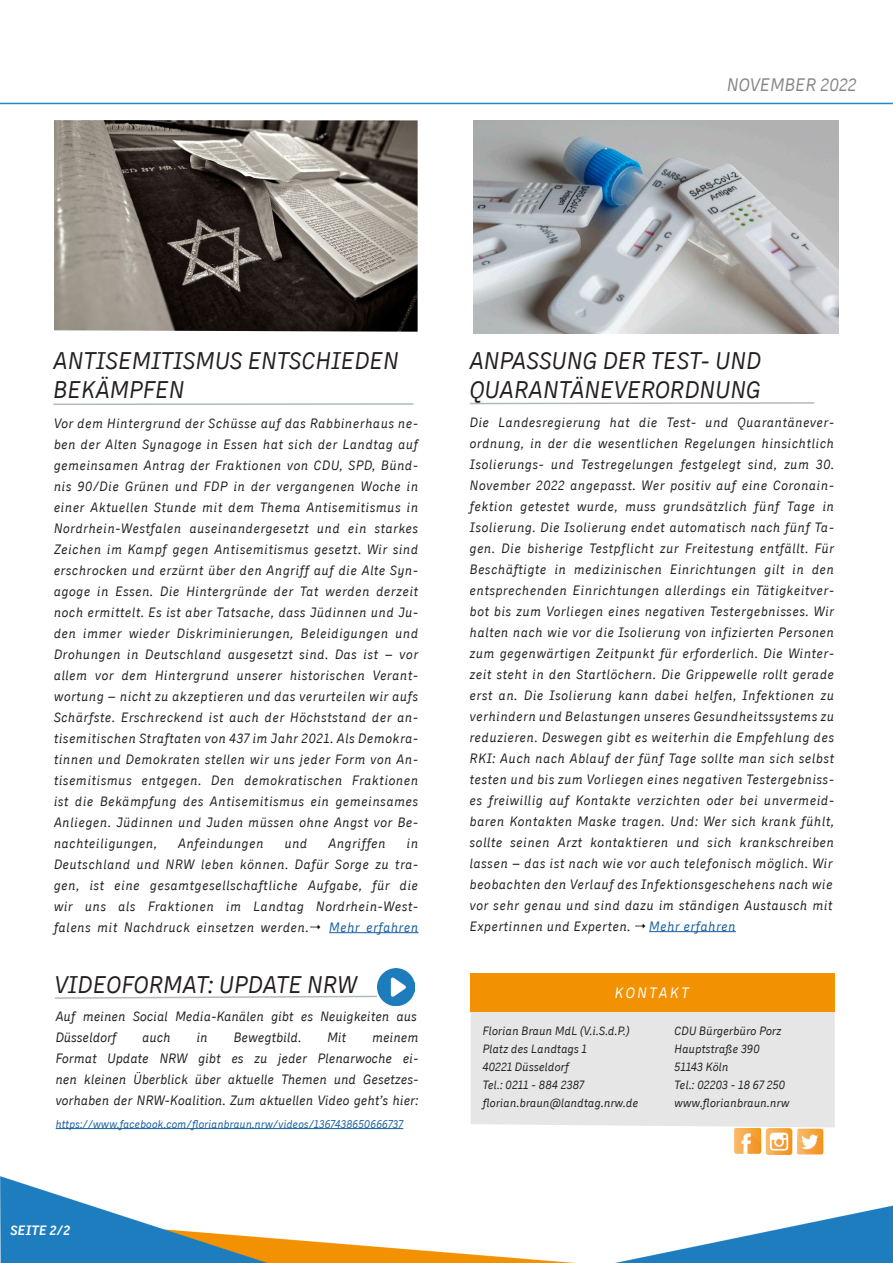
<style>
.page{position:relative;width:893px;height:1263px;background:#fff}
.page>*{position:absolute;margin:0;border:0;box-sizing:border-box;transform-origin:0 0}
.t1{font:italic 24px/28.8px "CDU Skopex";color:#231f20}
.t2{font:italic 18px "CDU Skopex";color:#868687}
.Kopfzeile_rechte_Sei{font:italic 15px "CDU Skopex";letter-spacing:.15em;color:#fff}
.Textkörper{font:italic 13.5px/21px "CDU Skopex";color:#231f20;text-align:justify}
.Textkörper-2{font:italic 13.5px "CDU Skopex";letter-spacing:.03em;color:#231f20}
.t3{font:italic 700 13.5px "CDU Skopex";color:#fff}
.Textkörper_rechte_Se{font:italic 12px "CDU Skopex";color:#231f20}
.Textkörper-3{font:italic 11.25px "CDU Skopex";color:#175d9e}
.s1{color:#000}
.s2{color:#175d9e}
</style>
<div class="page">
<div style="left:471px;top:1012px;width:364px;height:115px;background:#e6e6e6"></div>
<div style="left:471px;top:973px;width:364px;height:39px;background:#f29101"></div>
<hr style="left:329px;top:932px;width:89px;height:1px;background:#175d9e">
<hr style="left:56px;top:1128px;width:347px;height:1px;background:#175d9e">
<svg style="left:54px;top:995px;width:323px;height:4px"></svg>
<img style="left:0;top:1154px;width:893px;height:109px">
<img style="left:54px;top:120px;width:364px;height:212px">
<hr style="left:0;top:103px;width:893px;height:1px;background:#1d89c3">
<img style="left:474px;top:120px;width:365px;height:213px">
<hr style="left:649px;top:931px;width:87px;height:1px;background:#175d9e">
<hr style="left:54px;top:403px;width:360px;height:2px;background:#b3b9bb">
<svg style="left:469px;top:402px;width:346px;height:3px"></svg>
<img style="left:797px;top:1128px;width:27px;height:26px">
<img style="left:765px;top:1128px;width:28px;height:26px">
<img style="left:378px;top:968px;width:37px;height:37px">
<img style="left:734px;top:1128px;width:28px;height:26px">
<p class="t2" style="left:727px;top:75px;width:131px">NOVEMBER 2022</p>
<p class="t1" style="left:54px;top:346px;width:347px">ANTISEMITISMUS ENTSCHIEDEN<br>BEKÄMPFEN</p>
<p class="Textkörper" style="left:54px;top:412px;width:366px">Vor dem Hintergrund der Schüsse auf das Rabbinerhaus ne&shy;ben der Alten Synagoge in Essen hat sich der Landtag auf gemeinsamen Antrag der Fraktionen von CDU, SPD, Bünd&shy;nis 90/Die Grünen und FDP in der vergangenen Woche in einer Aktuellen Stunde mit dem Thema Antisemitismus in Nordrhein-Westfalen auseinandergesetzt und ein starkes Zeichen im Kampf gegen Antisemitismus gesetzt. Wir sind erschrocken und erzürnt über den Angriff auf die Alte Syn&shy;agoge in Essen. Die Hintergründe der Tat werden derzeit noch ermittelt. Es ist aber Tatsache, dass Jüdinnen und Ju&shy;den immer wieder Diskriminierungen, Beleidigungen und Drohungen in Deutschland ausgesetzt sind. Das ist – vor allem vor dem Hintergrund unserer historischen Verant&shy;wortung – nicht zu akzeptieren und das verurteilen wir aufs Schärfste. Erschreckend ist auch der Höchststand der an&shy;tisemitischen Straftaten von 437 im Jahr 2021. Als Demokra&shy;tinnen und Demokraten stellen wir uns jeder Form von An&shy;tisemitismus entgegen. Den demokratischen Fraktionen ist die Bekämpfung des Antisemitismus ein gemeinsames Anliegen. Jüdinnen und Juden müssen ohne Angst vor Be-</p>
<p class="Textkörper-2" style="left:54px;top:835px;width:105px">nachteiligungen,</p>
<p class="Textkörper-2" style="left:178px;top:835px;width:87px">Anfeindungen</p>
<p class="Textkörper" style="left:285px;top:832px;width:25px">und</p>
<p class="Textkörper-2" style="left:328px;top:835px;width:59px">Angriffen</p>
<p class="Textkörper" style="left:54px;top:832px;width:366px;text-indent:353px">in Deutschland und NRW leben können. Dafür Sorge zu tra&shy;gen, ist eine gesamtgesellschaftliche Aufgabe, für die wir uns als Fraktionen im Landtag Nordrhein-West&shy;falens mit Nachdruck einsetzen werden.<span class="s1">✔</span> <span class="s2">Mehr erfahren</span></p>
<p class="t1" style="left:55px;top:970px;width:304px">VIDEOFORMAT: UPDATE NRW</p>
<p class="Textkörper" style="left:56px;top:1006px;width:363px">Auf meinen Social Media-Kanälen gibt es Neuigkeiten aus</p>
<p class="Textkörper" style="left:56px;top:1027px;width:63px">Düsseldorf</p>
<p class="Textkörper" style="left:143px;top:1027px;width:30px">auch</p>
<p class="Textkörper" style="left:197px;top:1027px;width:13px">in</p>
<p class="Textkörper" style="left:234px;top:1027px;width:69px">Bewegtbild.</p>
<p class="Textkörper" style="left:327px;top:1027px;width:21px">Mit</p>
<p class="Textkörper" style="left:372px;top:1027px;width:48px">meinem</p>
<p class="Textkörper" style="left:56px;top:1048px;width:364px">Format Update NRW gibt es zu jeder Plenarwoche ei-</p>
<p class="Textkörper" style="left:56px;top:1069px;width:365px">nen kleinen Überblick über aktuelle Themen und Gesetzes-</p>
<p class="Textkörper" style="left:56px;top:1090px;width:365px">vorhaben der NRW-Koalition. Zum aktuellen Video geht’s hier:</p>
<p class="Textkörper-3" style="left:56px;top:1117px;width:349px">https://www.facebook.com/florianbraun.nrw/videos/1367438650666737</p>
<p class="t3" style="left:10px;top:1222px;width:61px">SEITE 2/2</p>
<p class="t1" style="left:470px;top:346px;width:293px">ANPASSUNG DER TEST- UND<br>QUARANTÄNEVERORDNUNG</p>
<p class="Textkörper" style="left:470px;top:411px;width:366px">Die Landesregierung hat die Test- und Quarantänever&shy;ordnung, in der die wesentlichen Regelungen hinsichtlich Isolierungs- und Testregelungen festgelegt sind, zum 30.<br>November 2022 angepasst. Wer positiv auf eine Coronain&shy;fektion getestet wurde, muss grundsätzlich fünf Tage in Isolierung. Die Isolierung endet automatisch nach fünf Ta&shy;gen. Die bisherige Testpflicht zur Freitestung entfällt. Für Beschäftigte in medizinischen Einrichtungen gilt in den entsprechenden Einrichtungen allerdings ein Tätigkeitver&shy;bot bis zum Vorliegen eines negativen Testergebnisses. Wir halten nach wie vor die Isolierung von infizierten Personen zum gegenwärtigen Zeitpunkt für erforderlich. Die Winter&shy;zeit steht in den Startlöchern. Die Grippewelle rollt gerade erst an. Die Isolierung kann dabei helfen, Infektionen zu verhindern und Belastungen unseres Gesundheitssystems zu reduzieren. Deswegen gibt es weiterhin die Empfehlung des RKI: Auch nach Ablauf der fünf Tage sollte man sich selbst testen und bis zum Vorliegen eines negativen Testergebniss&shy;es freiwillig auf Kontakte verzichten oder bei unvermeid&shy;baren Kontakten Maske tragen. Und: Wer sich krank fühlt, sollte seinen Arzt kontaktieren und sich krankschreiben lassen – das ist nach wie vor auch telefonisch möglich. Wir beobachten den Verlauf des Infektionsgeschehens nach wie vor sehr genau und sind dazu im ständigen Austausch mit Expertinnen und Experten. <span class="s1">✔</span> <span class="s2">Mehr erfahren</span></p>
<p class="Kopfzeile_rechte_Sei" style="left:615px;top:984px;width:76px">KONTAKT</p>
<p class="Textkörper_rechte_Se" style="left:483px;top:1024px;width:149px">Florian Braun MdL (V.i.S.d.P.)</p>
<p class="Textkörper_rechte_Se" style="left:483px;top:1042px;width:106px">Platz des Landtags 1</p>
<p class="Textkörper_rechte_Se" style="left:483px;top:1060px;width:88px">40221 Düsseldorf</p>
<p class="Textkörper_rechte_Se" style="left:483px;top:1078px;width:103px">Tel.: 0211 - 884 2387</p>
<p class="Textkörper_rechte_Se" style="left:483px;top:1096px;width:157px">florian.braun@landtag.nrw.de</p>
<p class="Textkörper_rechte_Se" style="left:675px;top:1024px;width:109px">CDU Bürgerbüro Porz</p>
<p class="Textkörper_rechte_Se" style="left:675px;top:1042px;width:87px">Hauptstraße 390</p>
<p class="Textkörper_rechte_Se" style="left:675px;top:1060px;width:56px">51143 Köln</p>
<p class="Textkörper_rechte_Se" style="left:675px;top:1078px;width:112px">Tel.: 02203 - 18 67 250</p>
<p class="Textkörper_rechte_Se" style="left:675px;top:1096px;width:117px">www.florianbraun.nrw</p>
</div>
